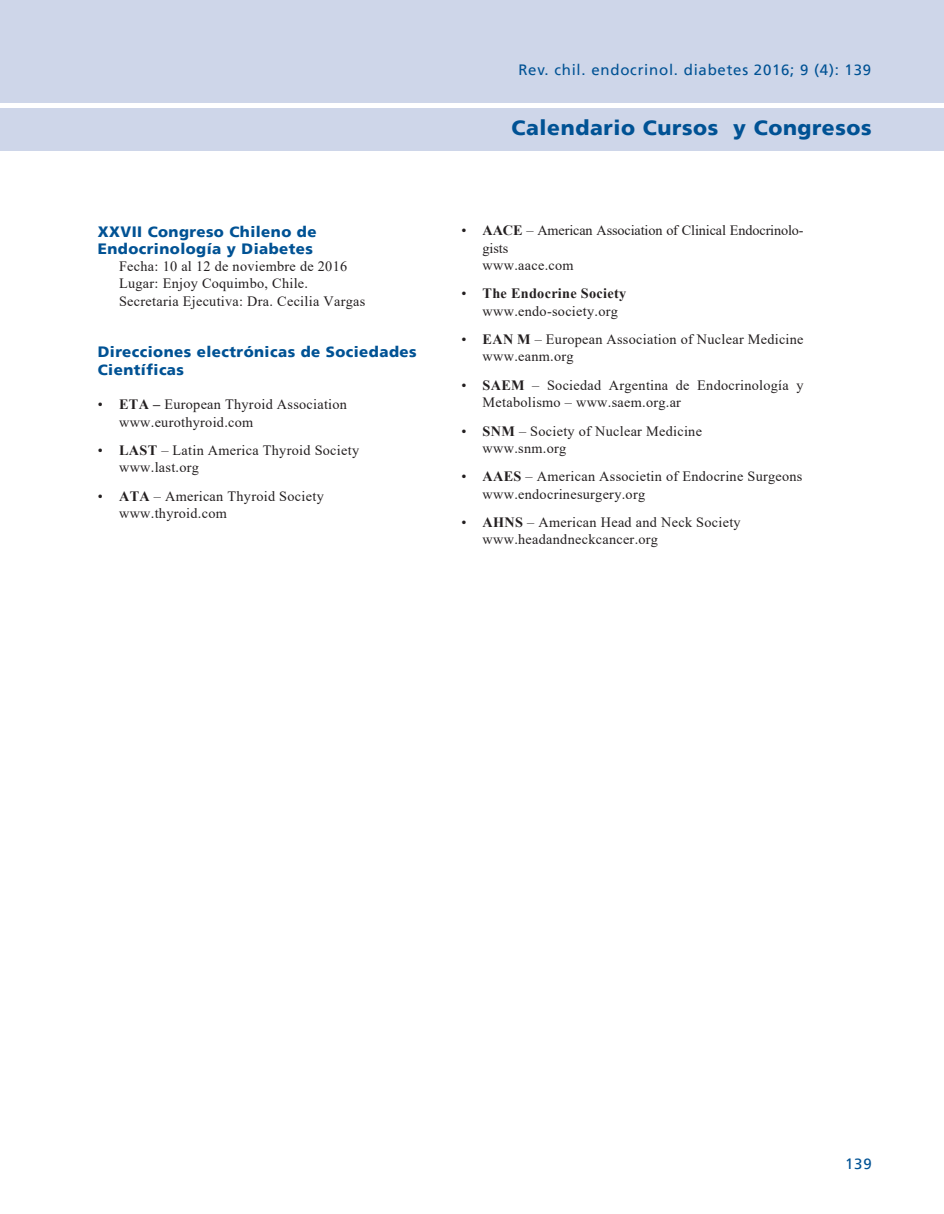
<style>
.page{position:relative;width:944px;height:1214px;background:#fff}
.page>*{position:absolute;margin:0;border:0;box-sizing:border-box;transform-origin:0 0}
.t1{font:900 21px "Frutiger LT";letter-spacing:.03em;color:#005294}
._2-subtitulo{font:900 15px/17.2px "Frutiger LT";letter-spacing:.03em;color:#005294}
.t2{font:15px "Frutiger LT";letter-spacing:.05em;color:#005294}
.PUNTOS{font:14.25px/17.2px "Times New Roman";letter-spacing:.02em;color:#231f20}
.TEXTO{font:14.25px "Times New Roman";letter-spacing:.02em;color:#231f20}
.PUNTOS-2{font:14.25px/17.2px "Times New Roman";letter-spacing:-.01em;color:#231f20}
.PUNTOS-3{font:700 14.25px "Times New Roman";letter-spacing:.02em;color:#231f20}
.s1{font-weight:700}
.s2{font-weight:400}
</style>
<div class="page">
<div style="left:0;top:109px;width:943px;height:42px;background:#ced6e9"></div>
<div style="left:0;top:0;width:944px;height:103px;background:#ced6e9"></div>
<p class="_2-subtitulo" style="left:98px;top:223px;width:220px">XXVII Congreso Chileno de<br>Endocrinología y Diabetes</p>
<p class="TEXTO" style="left:119px;top:256px;width:230px">Fecha: 10 al 12 de noviembre de 2016</p>
<p class="TEXTO" style="left:119px;top:274px;width:190px">Lugar: Enjoy Coquimbo, Chile.</p>
<p class="TEXTO" style="left:119px;top:291px;width:248px">Secretaria Ejecutiva: Dra. Cecilia Vargas</p>
<p class="_2-subtitulo" style="left:98px;top:343px;width:320px">Direcciones electrónicas de Sociedades<br>Científicas</p>
<p class="PUNTOS" style="left:98px;top:395px;width:251px">• <span class="s1">ETA –</span> European Thyroid Association</p>
<p class="PUNTOS" style="left:119px;top:413px;width:136px">www.eurothyroid.com</p>
<p class="PUNTOS" style="left:98px;top:441px;width:263px">• <span class="s1">LAST</span> – Latin America Thyroid Society</p>
<p class="PUNTOS" style="left:119px;top:458px;width:81px">www.last.org</p>
<p class="PUNTOS" style="left:98px;top:487px;width:227px">• <span class="s1">ATA</span> – American Thyroid Society</p>
<p class="PUNTOS" style="left:119px;top:504px;width:109px">www.thyroid.com</p>
<p class="t2" style="left:518px;top:61px;width:354px">Rev. chil. endocrinol. diabetes 2016; 9 (4): 139</p>
<h1 class="t1" style="left:511px;top:115px;width:361px">Calendario Cursos y Congresos</h1>
<p class="PUNTOS-2" style="left:482px;top:221px;width:322px;text-indent:-21px">• <span class="s1">AACE</span> – American Association of Clinical Endocrinolo&shy;gists</p>
<p class="PUNTOS" style="left:482px;top:256px;width:92px">www.aace.com</p>
<p class="PUNTOS-3" style="left:461px;top:283px;width:166px"><span class="s2">•</span> The Endocrine Society</p>
<p class="PUNTOS" style="left:482px;top:302px;width:137px">www.endo-society.org</p>
<p class="PUNTOS" style="left:461px;top:330px;width:344px">• <span class="s1">EAN M</span> – European Association of Nuclear Medicine</p>
<p class="PUNTOS" style="left:482px;top:347px;width:92px">www.eanm.org</p>
<p class="PUNTOS" style="left:482px;top:376px;width:322px;text-indent:-21px">• <span class="s1">SAEM</span> – Sociedad Argentina de Endocrinología y<br>Metabolismo – www.saem.org.ar</p>
<p class="PUNTOS" style="left:461px;top:422px;width:242px">• <span class="s1">SNM</span> – Society of Nuclear Medicine</p>
<p class="PUNTOS" style="left:482px;top:439px;width:85px">www.snm.org</p>
<p class="PUNTOS" style="left:461px;top:467px;width:342px">• <span class="s1">AAES</span> – American Associetin of Endocrine Surgeons</p>
<p class="PUNTOS" style="left:482px;top:485px;width:164px">www.endocrinesurgery.org</p>
<p class="PUNTOS" style="left:461px;top:513px;width:281px">• <span class="s1">AHNS</span> – American Head and Neck Society</p>
<p class="PUNTOS" style="left:482px;top:530px;width:177px">www.headandneckcancer.org</p>
<p class="t2" style="left:845px;top:1155px;width:28px">139</p>
</div>
